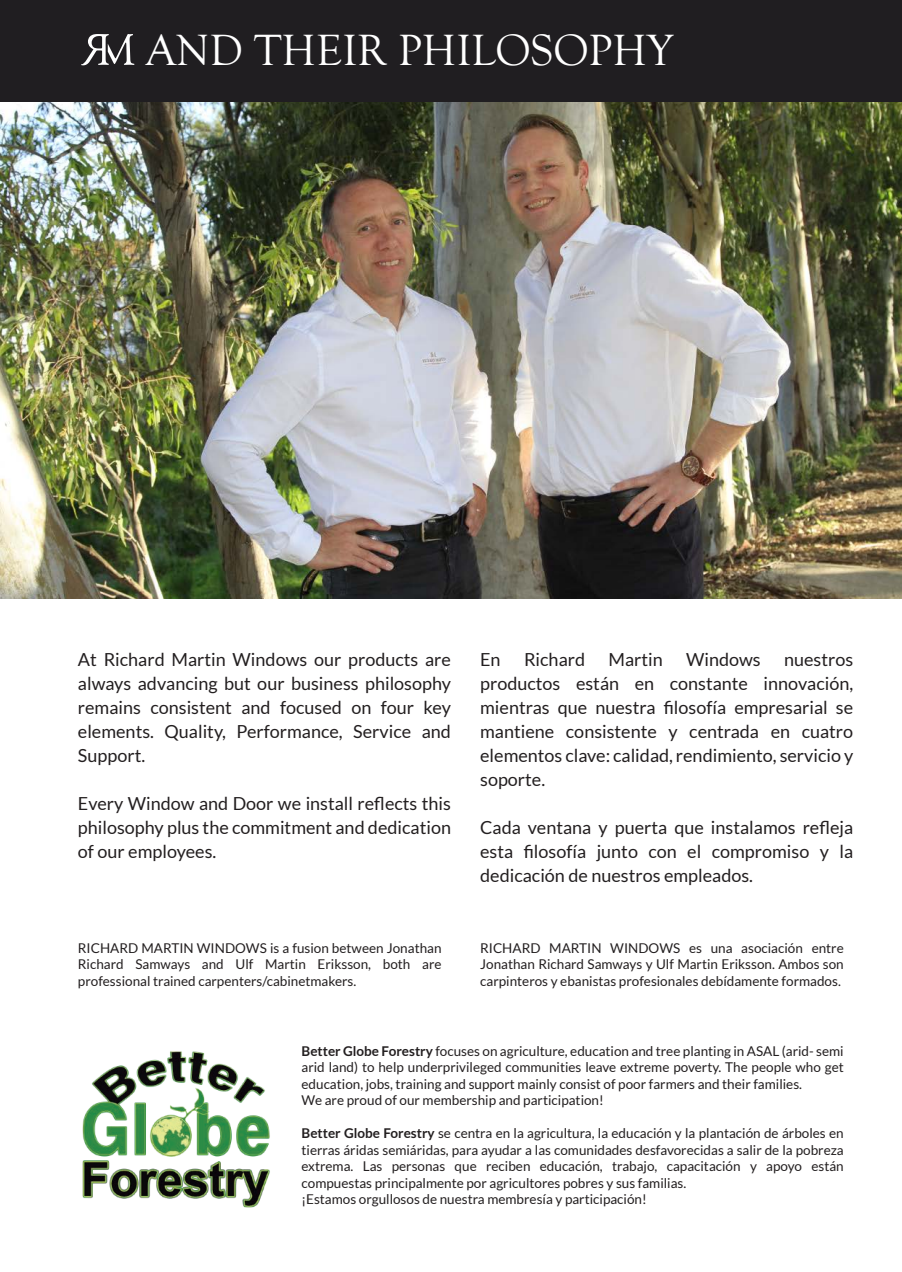
<style>
.page{position:relative;width:902px;height:1272px;background:#fff}
.page>*{position:absolute;margin:0;border:0;box-sizing:border-box;transform-origin:0 0}
.t1{font:45px "Goudy Old Style T";color:#fff}
.t2{font:18px/24px "Lato";color:#231f20;text-align:justify}
.t3{font:13.5px/16.5px "Lato";color:#231f20;text-align:justify}
.s1{font-weight:700}
</style>
<div class="page">
<div style="left:0;top:0;width:901px;height:102px;background:#201e21"></div>
<img style="left:82px;top:1051px;width:188px;height:156px">
<img style="left:0;top:102px;width:901px;height:496px">
<svg style="left:81px;top:34px;width:53px;height:31px"></svg>
<h1 class="t1" style="left:146px;top:25px;width:528px">AND THEIR PHILOSOPHY</h1>
<h2 class="t2" style="left:78px;top:647px;width:374px">At Richard Martin Windows our products are always advancing but our business philosophy remains consistent and focused on four key elements. Quality, Performance, Service and Support.</h2>
<h2 class="t2" style="left:78px;top:791px;width:374px">Every Window and Door we install reflects this philosophy plus the commitment and dedication of our employees.</h2>
<h2 class="t2" style="left:480px;top:647px;width:22px">En</h2>
<h2 class="t2" style="left:524px;top:647px;width:63px">Richard</h2>
<h2 class="t2" style="left:608px;top:647px;width:56px">Martin</h2>
<h2 class="t2" style="left:686px;top:647px;width:76px">Windows</h2>
<h2 class="t2" style="left:480px;top:647px;width:374px;text-indent:304px">nuestros productos están en constante innovación, mientras que nuestra filosofía empresarial se mantiene consistente y centrada en cuatro elementos clave: calidad, rendimiento, servicio y soporte.</h2>
<h2 class="t2" style="left:480px;top:815px;width:374px">Cada ventana y puerta que instalamos refleja esta filosofía junto con el compromiso y la dedicación de nuestros empleados.</h2>
<p class="t3" style="left:78px;top:940px;width:365px">RICHARD MARTIN WINDOWS is a fusion between Jonathan Richard Samways and Ulf Martin Eriksson, both are professional trained carpenters/cabinetmakers.</p>
<p class="t3" style="left:480px;top:940px;width:365px">RICHARD MARTIN WINDOWS es una asociación entre Jonathan Richard Samways y Ulf Martin Eriksson. Ambos son carpinteros y ebanistas profesionales debídamente formados.</p>
<p class="t3" style="left:301px;top:1042px;width:543px;text-align:left"><span class="s1">Better Globe Forestry</span> focuses on agriculture, education and tree planting in ASAL (arid- semi arid land) to help underprivileged communities leave extreme poverty. The people who get education, jobs, training and support mainly consist of poor farmers and their families.<br>We are proud of our membership and participation!</p>
<p class="t3" style="left:301px;top:1124px;width:543px;text-align:left"><span class="s1">Better Globe Forestry</span> se centra en la agricultura, la educación y la plantación de árboles en tierras áridas semiáridas, para ayudar a las comunidades desfavorecidas a salir de la pobreza extrema. Las personas que reciben educación, trabajo, capacitación y apoyo están compuestas principalmente por agricultores pobres y sus familias.<br>¡Estamos orgullosos de nuestra membresía y participación!</p>
</div>
